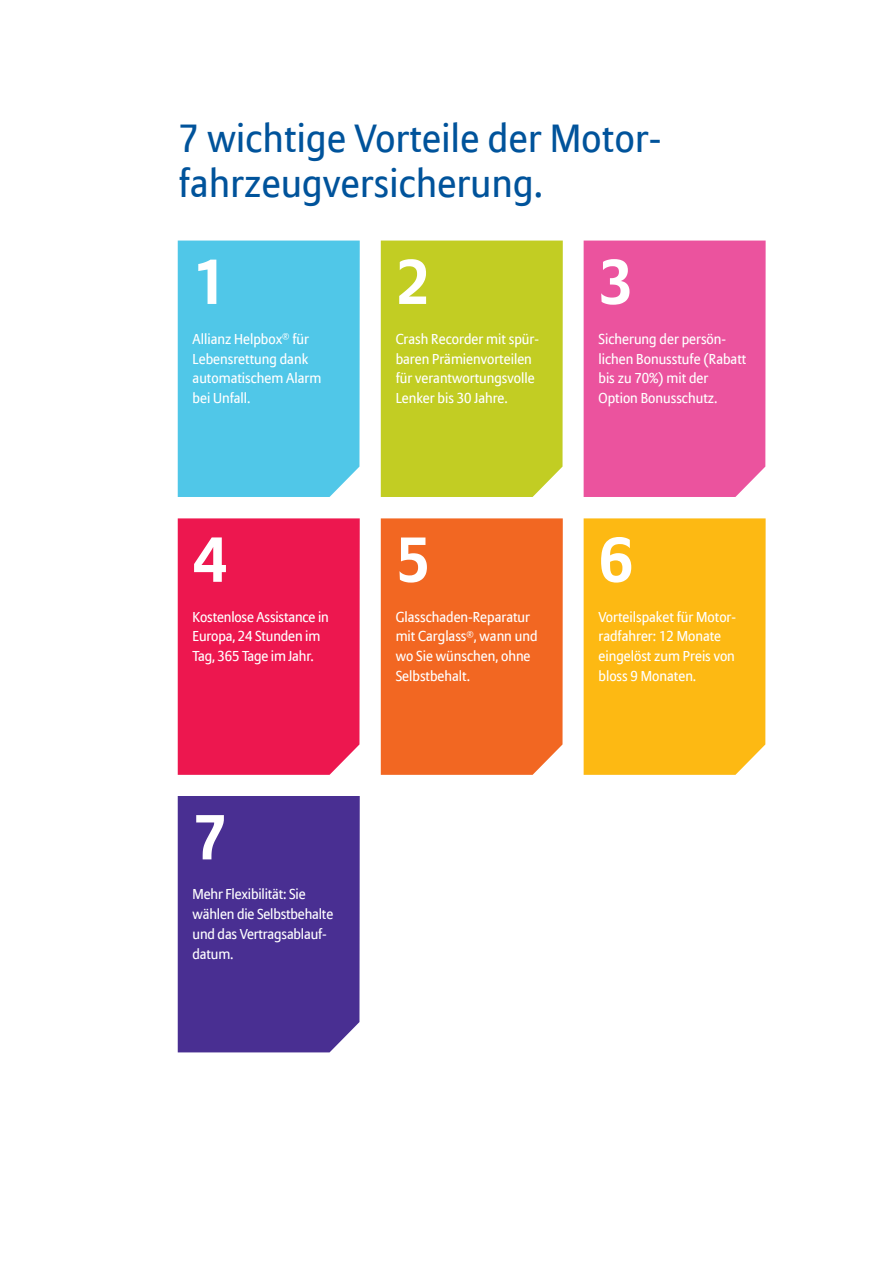
<style>
.page{position:relative;width:893px;height:1263px;background:#fff}
.page>*{position:absolute;margin:0;border:0;box-sizing:border-box;transform-origin:0 0}
.t1{font:700 63px "Allianz Sans";color:#fff}
.t2{font:39px/45px "Allianz Sans";letter-spacing:.01em;color:#00539b}
.t3{font:14.25px/20px "Allianz Sans";color:#fff}
</style>
<div class="page">
<div style="left:178px;top:241px;width:182px;height:256px;background:#50c7e8"></div>
<div style="left:178px;top:518px;width:182px;height:257px;background:#ed174f"></div>
<div style="left:178px;top:796px;width:182px;height:256px;background:#492f92"></div>
<div style="left:381px;top:241px;width:182px;height:256px;background:#c2cd23"></div>
<div style="left:381px;top:518px;width:182px;height:257px;background:#f26722"></div>
<div style="left:584px;top:241px;width:182px;height:256px;background:#eb539e"></div>
<div style="left:584px;top:518px;width:182px;height:257px;background:#fdb913"></div>
<h2 class="t2" style="left:179px;top:118px;width:484px">7 wichtige Vorteile der Motor&shy;fahrzeugversicherung.</h2>
<h1 class="t1" style="left:193px;top:243px;width:36px">1</h1>
<p class="t3" style="left:193px;top:329px;width:130px">Allianz Helpbox<sup>®</sup> für<br>Lebensrettung dank automatischem Alarm bei Unfall.</p>
<h1 class="t1" style="left:193px;top:521px;width:37px">4</h1>
<p class="t3" style="left:193px;top:607px;width:138px">Kostenlose Assistance in<br>Europa, 24 Stunden im<br>Tag, 365 Tage im Jahr.</p>
<h1 class="t1" style="left:193px;top:798px;width:36px">7</h1>
<p class="t3" style="left:193px;top:885px;width:142px">Mehr Flexibilität: Sie wählen die Selbstbehalte und das Vertragsablauf&shy;datum.</p>
<h1 class="t1" style="left:396px;top:243px;width:36px">2</h1>
<p class="t3" style="left:396px;top:329px;width:145px">Crash Recorder mit spür&shy;baren Prämienvorteilen für verantwortungsvolle<br>Lenker bis 30 Jahre.</p>
<h1 class="t1" style="left:396px;top:521px;width:36px">5</h1>
<p class="t3" style="left:396px;top:607px;width:143px">Glasschaden-Reparatur mit Carglass<sup>®</sup>, wann und wo Sie wünschen, ohne<br>Selbstbehalt.</p>
<h1 class="t1" style="left:598px;top:243px;width:36px">3</h1>
<p class="t3" style="left:598px;top:329px;width:149px">Sicherung der persön&shy;lichen Bonusstufe (Rabatt bis zu 70%) mit der<br>Option Bonusschutz.</p>
<h1 class="t1" style="left:598px;top:521px;width:36px">6</h1>
<p class="t3" style="left:598px;top:607px;width:139px">Vorteilspaket für Motor&shy;radfahrer: 12 Monate eingelöst zum Preis von bloss 9 Monaten.</p>
</div>
